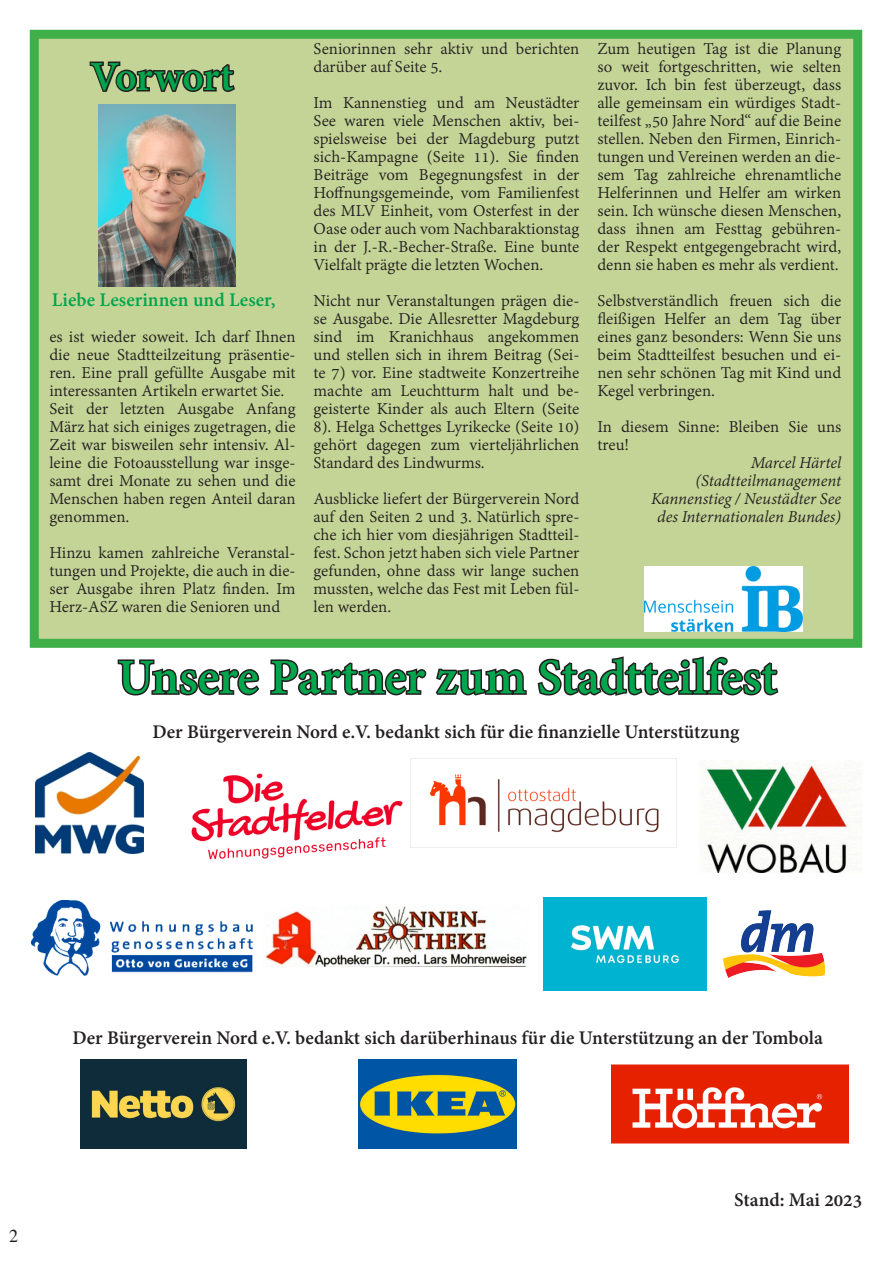
<style>
.page{position:relative;width:893px;height:1263px;background:#fff}
.page>*{position:absolute;margin:0;border:0;box-sizing:border-box;transform-origin:0 0}
.t1{font:700 54px "Adobe Devanagari";letter-spacing:-.01em;color:#00a54c}
.t2{font:700 45px "Adobe Devanagari";letter-spacing:-.005em;color:#00a54c}
.t3{font:700 21px "Adobe Devanagari";color:#231f20}
.t4{font:700 21px "Adobe Devanagari";color:#00a54c}
.t5{font:18px/18px "Adobe Devanagari";color:#231f20;text-align:justify}
.t6{font:italic 18px/18px "Adobe Devanagari";letter-spacing:-.01em;color:#231f20;text-align:right}
.t7{font:18px "Times";color:#231f20}
</style>
<div class="page">
<div style="left:30px;top:30px;width:832px;height:618px;background:#c3d496;border:9px solid #40ae49"></div>
<svg style="left:89px;top:61px;width:146px;height:31px"></svg>
<img style="left:98px;top:104px;width:138px;height:182px">
<img style="left:645px;top:567px;width:157px;height:64px">
<svg style="left:117px;top:659px;width:143px;height:37px"></svg>
<svg style="left:270px;top:659px;width:157px;height:37px"></svg>
<svg style="left:435px;top:668px;width:92px;height:28px"></svg>
<svg style="left:537px;top:656px;width:242px;height:40px"></svg>
<img style="left:191px;top:773px;width:226px;height:87px">
<img style="left:612px;top:1064px;width:237px;height:80px">
<img style="left:358px;top:1059px;width:159px;height:90px">
<img style="left:543px;top:897px;width:156px;height:93px">
<img style="left:410px;top:758px;width:267px;height:89px">
<img style="left:36px;top:752px;width:107px;height:101px">
<img style="left:80px;top:1059px;width:167px;height:90px">
<img style="left:265px;top:905px;width:262px;height:61px">
<img style="left:31px;top:900px;width:221px;height:75px">
<img style="left:699px;top:763px;width:163px;height:110px">
<img style="left:699px;top:897px;width:126px;height:94px">
<h2 class="t2" style="left:90px;top:51px;width:145px">Vorwort</h2>
<p class="t4" style="left:52px;top:288px;width:225px">Liebe Leserinnen und Leser,</p>
<p class="t5" style="left:49px;top:329px;width:248px;text-align:left">es ist wieder soweit. Ich darf Ihnen die neue Stadtteilzeitung präsentie&shy;ren. Eine prall gefüllte Ausgabe mit interessanten Artikeln erwartet Sie.<br>Seit der letzten Ausgabe Anfang März hat sich einiges zugetragen, die Zeit war bisweilen sehr intensiv. Al&shy;leine die Fotoausstellung war insge&shy;samt drei Monate zu sehen und die Menschen haben regen Anteil daran genommen.</p>
<p class="t5" style="left:49px;top:545px;width:248px">Hinzu kamen zahlreiche Veranstal&shy;tungen und Projekte, die auch in die&shy;ser Ausgabe ihren Platz finden. Im Herz-ASZ waren die Senioren und</p>
<p class="t5" style="left:314px;top:41px;width:267px">Seniorinnen sehr aktiv und berichten darüber auf Seite 5.</p>
<p class="t5" style="left:314px;top:95px;width:267px">Im Kannenstieg und am Neustädter See waren viele Menschen aktiv, bei&shy;spielsweise bei der Magdeburg putzt sich-Kampagne (Seite 11). Sie finden Beiträge vom Begegnungsfest in der Hoffnungsgemeinde, vom Familienfest des MLV Einheit, vom Osterfest in der Oase oder auch vom Nachbaraktionstag in der J.-R.-Becher-Straße. Eine bunte Vielfalt prägte die letzten Wochen.</p>
<p class="t5" style="left:314px;top:293px;width:267px">Nicht nur Veranstaltungen prägen die&shy;se Ausgabe. Die Allesretter Magdeburg sind im Kranichhaus angekommen und stellen sich in ihrem Beitrag (Sei&shy;te 7) vor. Eine stadtweite Konzertreihe machte am Leuchtturm halt und be&shy;geisterte Kinder als auch Eltern (Seite 8). Helga Schettges Lyrikecke (Seite 10) gehört dagegen zum vierteljährlichen Standard des Lindwurms.</p>
<p class="t5" style="left:314px;top:491px;width:267px">Ausblicke liefert der Bürgerverein Nord auf den Seiten 2 und 3. Natürlich spre&shy;che ich hier vom diesjährigen Stadtteil&shy;fest. Schon jetzt haben sich viele Partner gefunden, ohne dass wir lange suchen mussten, welche das Fest mit Leben fül&shy;len werden.</p>
<p class="t5" style="left:597px;top:41px;width:245px">Zum heutigen Tag ist die Planung so weit fortgeschritten, wie selten zuvor. Ich bin fest überzeugt, dass alle gemeinsam ein würdiges Stadt&shy;teilfest „50 Jahre Nord“ auf die Beine stellen. Neben den Firmen, Einrich&shy;tungen und Vereinen werden an die&shy;sem Tag zahlreiche ehrenamtliche Helferinnen und Helfer am wirken sein. Ich wünsche diesen Menschen, dass ihnen am Festtag gebühren&shy;der Respekt entgegengebracht wird, denn sie haben es mehr als verdient.</p>
<p class="t5" style="left:597px;top:293px;width:245px">Selbstverständlich freuen sich die fleißigen Helfer an dem Tag über eines ganz besonders: Wenn Sie uns beim Stadtteilfest besuchen und ei&shy;nen sehr schönen Tag mit Kind und Kegel verbringen.</p>
<p class="t5" style="left:597px;top:419px;width:245px">In diesem Sinne: Bleiben Sie uns treu!</p>
<p class="t6" style="left:651px;top:455px;width:192px">Marcel Härtel (Stadtteilmanagement<br>Kannenstieg / Neustädter See des Internationalen Bundes)</p>
<h1 class="t1" style="left:118px;top:646px;width:661px">Unsere Partner zum Stadtteilfest</h1>
<p class="t3" style="left:152px;top:720px;width:588px">Der Bürgerverein Nord e.V. bedankt sich für die finanzielle Unterstützung</p>
<p class="t3" style="left:72px;top:1026px;width:752px">Der Bürgerverein Nord e.V. bedankt sich darüberhinaus für die Unterstützung an der Tombola</p>
<p class="t7" style="left:9px;top:1219px;width:10px">2</p>
<p class="t3" style="left:734px;top:1188px;width:129px">Stand: Mai 2023</p>
</div>
